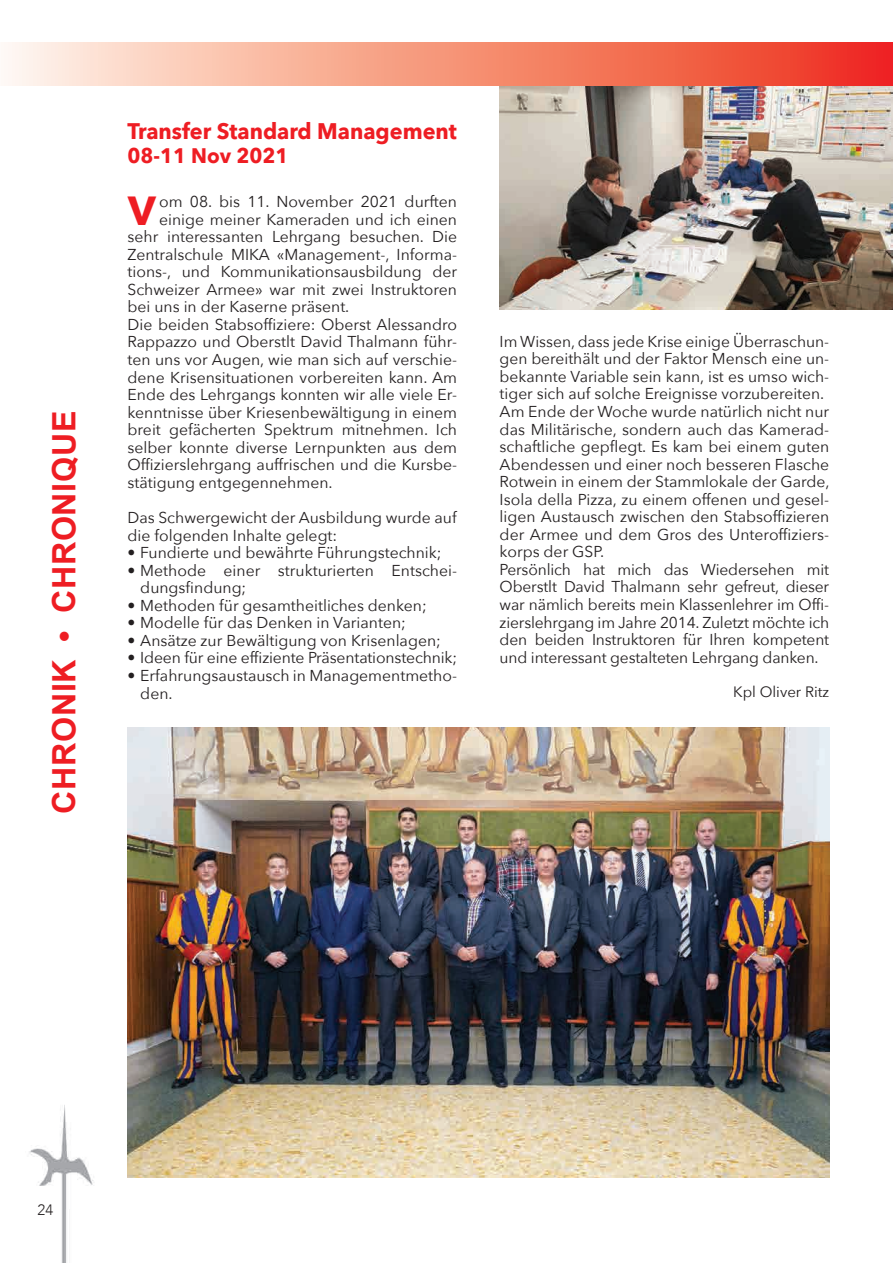
<style>
.page{position:relative;width:893px;height:1263px;background:#fff}
.page>*{position:absolute;margin:0;border:0;box-sizing:border-box;transform-origin:0 0}
.t1{font:700 40.5px "Avenir Next";color:#ee1d23}
.t2{font:700 32.25px "Arial";letter-spacing:.02em;color:#ee1d23}
.t3{font:700 22.5px "Avenir Next";color:#ee1d23;scale:.96 1}
.t4{font:700 21px "Avenir Next";color:#ee1d23;scale:.96 1}
.t5{font:15.75px/17.5px "Avenir Next";color:#231f20;text-align:justify}
.t6{font:15px "Avenir Next";color:#231f20}
.t7{font:300 15px "Avenir";color:#231f20}
</style>
<div class="page">
<img style="left:29px;top:1105px;width:65px;height:158px">
<img style="left:128px;top:727px;width:701px;height:451px">
<img style="left:500px;top:85px;width:393px;height:225px">
<div style="left:0;top:43px;width:893px;height:42px;background:linear-gradient(to right,#fff9e6,#ed2e15)"></div>
<h2 class="t2" style="left:43px;top:814px;width:404px;rotate:-90deg">CHRONIK • CHRONIQUE</h2>
<p class="t3" style="left:128px;top:112px;width:345px">Transfer Standard Management</p>
<p class="t4" style="left:128px;top:138px;width:169px">08-11 Nov 2021</p>
<p class="t1" style="left:128px;top:175px;width:29px">V</p>
<p class="t5" style="left:159px;top:192px;width:300px">om 08. bis 11. November 2021 durften</p>
<p class="t5" style="left:159px;top:210px;width:299px">einige meiner Kameraden und ich einen</p>
<p class="t5" style="left:128px;top:227px;width:331px">sehr interessanten Lehrgang besuchen. Die</p>
<p class="t5" style="left:128px;top:245px;width:331px">Zentralschule MIKA «Management-, Informa-</p>
<p class="t5" style="left:128px;top:262px;width:331px">tions-, und Kommunikationsausbildung der</p>
<p class="t5" style="left:128px;top:280px;width:331px">Schweizer Armee» war mit zwei Instruktoren</p>
<p class="t5" style="left:128px;top:297px;width:223px">bei uns in der Kaserne präsent.</p>
<p class="t5" style="left:128px;top:315px;width:331px">Die beiden Stabsoffiziere: Oberst Alessandro Rappazzo und Oberstlt David Thalmann führ&shy;ten uns vor Augen, wie man sich auf verschie&shy;dene Krisensituationen vorbereiten kann. Am Ende des Lehrgangs konnten wir alle viele Er&shy;kenntnisse über Kriesenbewältigung in einem breit gefächerten Spektrum mitnehmen. Ich selber konnte diverse Lernpunkten aus dem Offizierslehrgang auffrischen und die Kursbe&shy;stätigung entgegennehmen.</p>
<p class="t5" style="left:128px;top:508px;width:331px">Das Schwergewicht der Ausbildung wurde auf die folgenden Inhalte gelegt:</p>
<p class="t5" style="left:128px;top:543px;width:316px">• Fundierte und bewährte Führungstechnik;</p>
<p class="t5" style="left:140px;top:561px;width:318px;text-indent:-13px">• Methode einer strukturierten Entschei&shy;dungsfindung;</p>
<p class="t5" style="left:128px;top:596px;width:301px">• Methoden für gesamtheitliches denken;</p>
<p class="t5" style="left:128px;top:613px;width:280px">• Modelle für das Denken in Varianten;</p>
<p class="t5" style="left:128px;top:631px;width:315px">• Ansätze zur Bewältigung von Krisenlagen;</p>
<p class="t5" style="left:128px;top:648px;width:331px">• Ideen für eine effiziente Präsentationstechnik;</p>
<p class="t5" style="left:140px;top:666px;width:318px;text-indent:-13px">• Erfahrungsaustausch in Managementmetho&shy;den.</p>
<p class="t5" style="left:500px;top:332px;width:331px">Im Wissen, dass jede Krise einige Überraschun&shy;gen bereithält und der Faktor Mensch eine un&shy;bekannte Variable sein kann, ist es umso wich&shy;tiger sich auf solche Ereignisse vorzubereiten.</p>
<p class="t5" style="left:500px;top:402px;width:332px">Am Ende der Woche wurde natürlich nicht nur das Militärische, sondern auch das Kamerad&shy;schaftliche gepflegt. Es kam bei einem guten Abendessen und einer noch besseren Flasche Rotwein in einem der Stammlokale der Garde, Isola della Pizza, zu einem offenen und gesel&shy;ligen Austausch zwischen den Stabsoffizieren der Armee und dem Gros des Unteroffiziers&shy;korps der GSP.</p>
<p class="t5" style="left:500px;top:560px;width:331px">Persönlich hat mich das Wiedersehen mit Oberstlt David Thalmann sehr gefreut, dieser war nämlich bereits mein Klassenlehrer im Offi&shy;zierslehrgang im Jahre 2014. Zuletzt möchte ich den beiden Instruktoren für Ihren kompetent und interessant gestalteten Lehrgang danken.</p>
<p class="t6" style="left:733px;top:679px;width:97px">Kpl Oliver Ritz</p>
<p class="t7" style="left:38px;top:1201px;width:17px">24</p>
</div>
